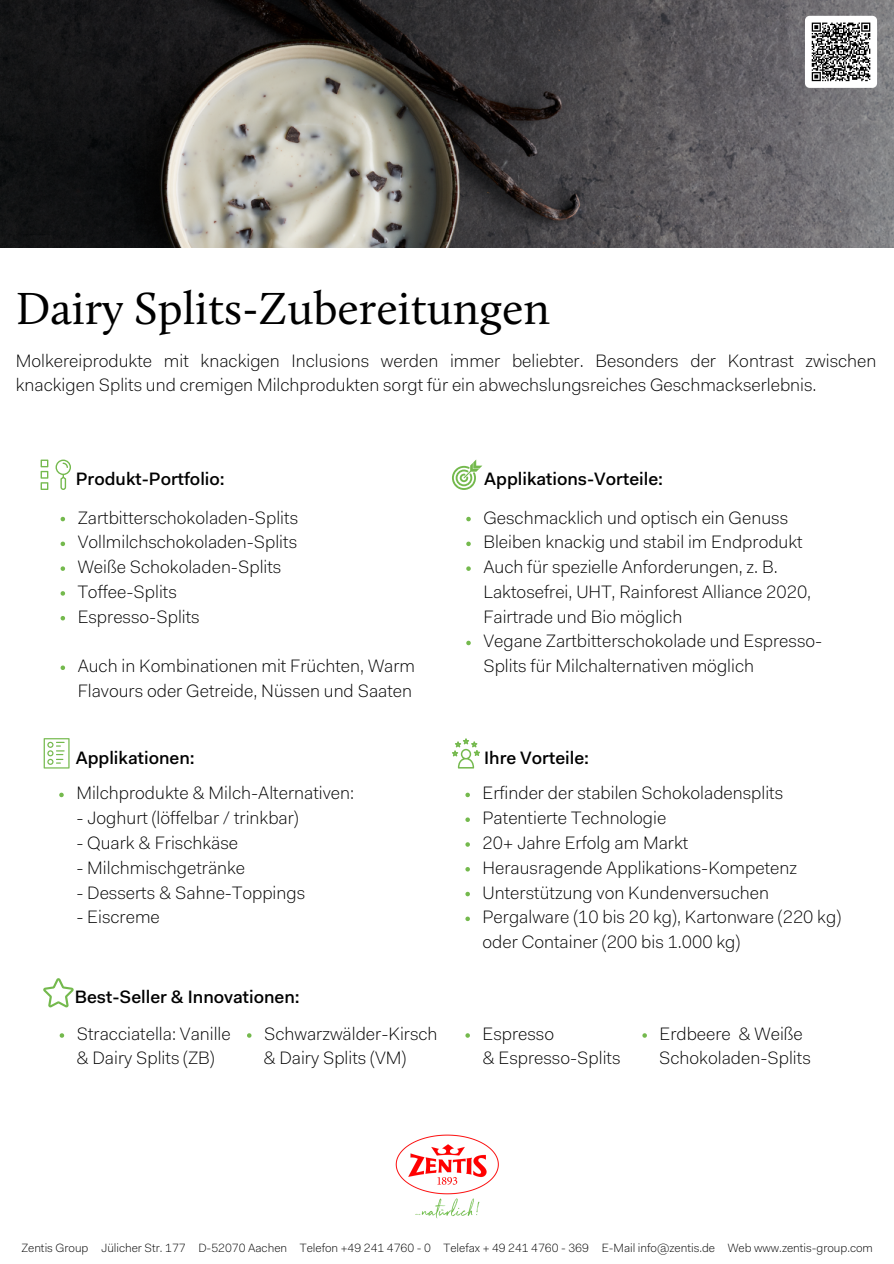
<style>
.page{position:relative;width:894px;height:1264px;background:#fff}
.page>*{position:absolute;margin:0;border:0;box-sizing:border-box;transform-origin:0 0}
.t1{font:46.5px "Calluna";color:#000}
.t2{font:300 18px/24.8px "Fakt";color:#000}
.t3{font:500 18px "Fakt";color:#000}
.t4{font:300 12px "Fakt";color:#000}
</style>
<div class="page">
<img style="left:0;top:0;width:893px;height:248px">
<img style="left:395px;top:1134px;width:104px;height:85px">
<svg style="left:41px;top:459px;width:7px;height:31px"></svg>
<svg style="left:56px;top:459px;width:15px;height:31px"></svg>
<svg style="left:452px;top:459px;width:30px;height:31px"></svg>
<svg style="left:44px;top:738px;width:26px;height:30px"></svg>
<svg style="left:452px;top:738px;width:28px;height:30px"></svg>
<svg style="left:43px;top:978px;width:31px;height:29px"></svg>
<div style="left:804px;top:16px;width:72px;height:72px;background:#fff;border-radius:5px"></div>
<svg style="left:811px;top:23px;width:59px;height:58px"></svg>
<svg style="left:465px;top:1033px;width:5px;height:4px"></svg>
<svg style="left:60px;top:1033px;width:4px;height:4px"></svg>
<svg style="left:247px;top:1033px;width:4px;height:4px"></svg>
<svg style="left:61px;top:517px;width:4px;height:4px"></svg>
<svg style="left:61px;top:541px;width:4px;height:5px"></svg>
<svg style="left:61px;top:566px;width:4px;height:5px"></svg>
<svg style="left:61px;top:591px;width:4px;height:4px"></svg>
<svg style="left:61px;top:616px;width:4px;height:4px"></svg>
<svg style="left:61px;top:665px;width:4px;height:5px"></svg>
<svg style="left:59px;top:792px;width:5px;height:5px"></svg>
<svg style="left:466px;top:517px;width:4px;height:4px"></svg>
<svg style="left:466px;top:541px;width:4px;height:5px"></svg>
<svg style="left:466px;top:566px;width:4px;height:5px"></svg>
<svg style="left:466px;top:640px;width:4px;height:5px"></svg>
<svg style="left:465px;top:792px;width:5px;height:5px"></svg>
<svg style="left:465px;top:817px;width:5px;height:5px"></svg>
<svg style="left:465px;top:842px;width:5px;height:4px"></svg>
<svg style="left:465px;top:867px;width:5px;height:4px"></svg>
<svg style="left:465px;top:891px;width:5px;height:5px"></svg>
<svg style="left:465px;top:916px;width:5px;height:5px"></svg>
<svg style="left:642px;top:1033px;width:4px;height:4px"></svg>
<p class="t1" style="left:16px;top:289px;width:535px">Dairy Splits-Zubereitungen</p>
<p class="t2" style="left:16px;top:350px;width:861px">Molkereiprodukte mit knackigen Inclusions werden immer beliebter. Besonders der Kontrast zwischen knackigen Splits und cremigen Milchprodukten sorgt für ein abwechslungsreiches Geschmackserlebnis.</p>
<p class="t3" style="left:76px;top:471px;width:150px">Produkt-Portfolio:</p>
<p class="t3" style="left:484px;top:471px;width:180px">Applikations-Vorteile:</p>
<p class="t2" style="left:78px;top:506px;width:222px">Zartbitterschokoladen-Splits</p>
<p class="t2" style="left:78px;top:531px;width:221px">Vollmilchschokoladen-Splits</p>
<p class="t2" style="left:78px;top:556px;width:205px">Weiße Schokoladen-Splits</p>
<p class="t2" style="left:78px;top:581px;width:101px">Toffee-Splits</p>
<p class="t2" style="left:78px;top:606px;width:123px">Espresso-Splits</p>
<p class="t2" style="left:78px;top:655px;width:339px">Auch in Kombinationen mit Früchten, Warm<br>Flavours oder Getreide, Nüssen und Saaten</p>
<p class="t2" style="left:483px;top:506px;width:306px">Geschmacklich und optisch ein Genuss</p>
<p class="t2" style="left:483px;top:531px;width:321px">Bleiben knackig und stabil im Endprodukt</p>
<p class="t2" style="left:483px;top:556px;width:329px">Auch für spezielle Anforderungen, z. B.<br>Laktosefrei, UHT, Rainforest Alliance 2020,<br>Fairtrade und Bio möglich</p>
<p class="t2" style="left:483px;top:630px;width:340px">Vegane Zartbitterschokolade und Espresso-<br>Splits für Milchalternativen möglich</p>
<p class="t3" style="left:76px;top:750px;width:120px">Applikationen:</p>
<p class="t3" style="left:484px;top:750px;width:106px">Ihre Vorteile:</p>
<p class="t2" style="left:76px;top:782px;width:279px">Milchprodukte &amp; Milch-Alternativen:</p>
<p class="t2" style="left:76px;top:807px;width:224px">- Joghurt (löffelbar / trinkbar)</p>
<p class="t2" style="left:76px;top:832px;width:163px">- Quark &amp; Frischkäse</p>
<p class="t2" style="left:76px;top:857px;width:170px">- Milchmischgetränke</p>
<p class="t2" style="left:76px;top:881px;width:230px">- Desserts &amp; Sahne-Toppings</p>
<p class="t2" style="left:76px;top:906px;width:85px">- Eiscreme</p>
<p class="t2" style="left:482px;top:782px;width:302px">Erfinder der stabilen Schokoladensplits</p>
<p class="t2" style="left:482px;top:807px;width:185px">Patentierte Technologie</p>
<p class="t2" style="left:482px;top:832px;width:207px">20+ Jahre Erfolg am Markt</p>
<p class="t2" style="left:482px;top:857px;width:316px">Herausragende Applikations-Kompetenz</p>
<p class="t2" style="left:482px;top:881px;width:288px">Unterstützung von Kundenversuchen</p>
<p class="t2" style="left:482px;top:906px;width:360px">Pergalware (10 bis 20 kg), Kartonware (220 kg)</p>
<p class="t2" style="left:482px;top:931px;width:259px">oder Container (200 bis 1.000 kg)</p>
<p class="t3" style="left:75px;top:989px;width:226px">Best-Seller &amp; Innovationen:</p>
<p class="t2" style="left:77px;top:1023px;width:155px">Stracciatella: Vanille</p>
<p class="t2" style="left:264px;top:1023px;width:175px">Schwarzwälder-Kirsch</p>
<p class="t2" style="left:482px;top:1023px;width:73px">Espresso</p>
<p class="t2" style="left:659px;top:1023px;width:145px">Erdbeere &amp; Weiße</p>
<p class="t2" style="left:76px;top:1047px;width:140px">&amp; Dairy Splits (ZB)</p>
<p class="t2" style="left:263px;top:1047px;width:144px">&amp; Dairy Splits (VM)</p>
<p class="t2" style="left:482px;top:1047px;width:140px">&amp; Espresso-Splits</p>
<p class="t2" style="left:659px;top:1047px;width:153px">Schokoladen-Splits</p>
<p class="t4" style="left:21px;top:1242px;width:852px">Zentis Group Jülicher Str. 177 D-52070 Aachen Telefon +49 241 4760 - 0 Telefax + 49 241 4760 - 369 E-Mail info@zentis.de Web www.zentis-group.com</p>
</div>
